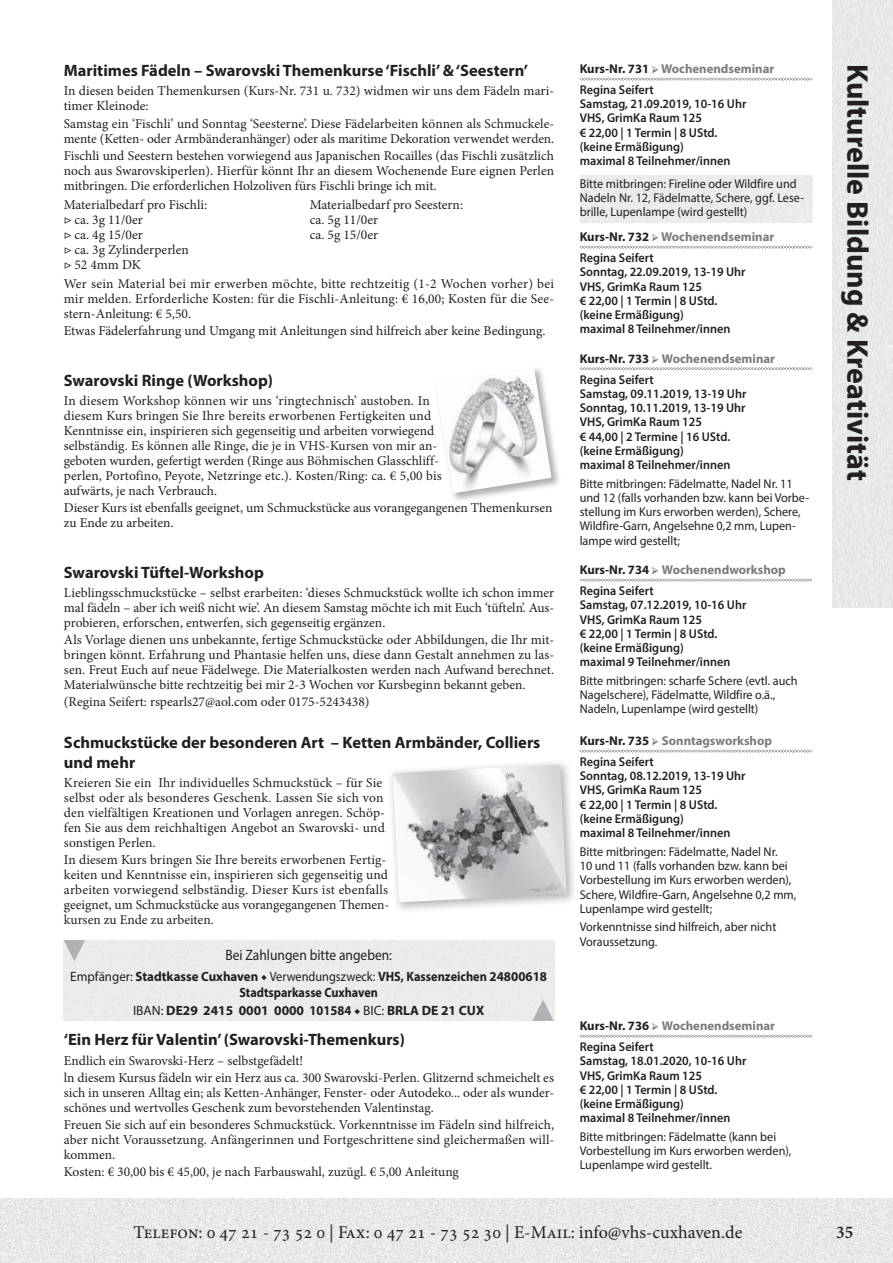
<style>
.page{position:relative;width:893px;height:1263px;background:#fff}
.page>*{position:absolute;margin:0;border:0;box-sizing:border-box;transform-origin:0 0}
.t1{font:700 30px "Myriad Pro";color:#231f20}
.t2{font:18px "Minion Pro";color:#231f20}
.t3{font:600 18px "Minion Pro";color:#231f20;scale:.96 1}
.t4{font:700 16.5px/19.5px "Myriad Pro";color:#231f20}
.t5{font:15px "Myriad Pro";color:#231f20;scale:.9 1}
.t6{font:13.5px/15px "Minion Pro";color:#231f20}
.t7{font:700 13.5px/16.8px "Myriad Pro";color:#231f20;text-align:center;scale:.96 1}
.t8{font:12.75px/14.2px "Myriad Pro";color:#231f20;scale:.96 1}
.t9{font:600 12.75px/14.2px "Myriad Pro";color:#231f20;scale:.96 1}
.t10{font:700 12.75px/20.7px "Myriad Pro";color:#787a7d}
.s1{font-weight:400}
.s2{font-family:"Minion Pro";font-weight:400}
.s3{color:#231f20}
.s4{font-weight:600;color:#231f20}
</style>
<div class="page">
<img style="left:0;top:1198px;width:893px;height:65px">
<div style="left:832px;top:0;width:61px;height:607px;background:#e8e8ea"></div>
<svg style="left:580px;top:78px;width:232px;height:3px"></svg>
<svg style="left:580px;top:246px;width:232px;height:3px"></svg>
<svg style="left:580px;top:367px;width:232px;height:3px"></svg>
<img style="left:452px;top:431px;width:107px;height:70px">
<img style="left:436px;top:368px;width:115px;height:125px">
<svg style="left:580px;top:579px;width:232px;height:3px"></svg>
<div style="left:580px;top:176px;width:232px;height:47px;background:#ebebed"></div>
<svg style="left:532px;top:999px;width:22px;height:22px"></svg>
<svg style="left:64px;top:940px;width:21px;height:21px"></svg>
<svg style="left:580px;top:750px;width:232px;height:3px"></svg>
<svg style="left:580px;top:1035px;width:232px;height:3px"></svg>
<img style="left:390px;top:763px;width:184px;height:147px">
<img style="left:392px;top:764px;width:175px;height:138px">
<p class="t4" style="left:64px;top:60px;width:466px">Maritimes Fädeln – Swarovski Themenkurse ‘Fischli’ &amp; ‘Seestern’</p>
<p class="t6" style="left:64px;top:84px;width:492px">In diesen beiden Themenkursen (Kurs-Nr. 731 u. 732) widmen wir uns dem Fädeln mari&shy;timer Kleinode:</p>
<p class="t6" style="left:64px;top:116px;width:492px">Samstag ein ‘Fischli’ und Sonntag ‘Seesterne’. Diese Fädelarbeiten können als Schmuckele&shy;mente (Ketten- oder Armbänderanhänger) oder als maritime Dekoration verwendet werden.</p>
<p class="t6" style="left:64px;top:148px;width:492px;text-align:justify">Fischli und Seestern bestehen vorwiegend aus Japanischen Rocailles (das Fischli zusätzlich noch aus Swarovskiperlen). Hierfür könnt Ihr an diesem Wochenende Eure eignen Perlen mitbringen. Die erforderlichen Holzoliven fürs Fischli bringe ich mit.</p>
<p class="t6" style="left:64px;top:197px;width:145px">Materialbedarf pro Fischli:</p>
<p class="t6" style="left:310px;top:197px;width:155px">Materialbedarf pro Seestern:</p>
<p class="t6" style="left:64px;top:212px;width:80px">▷ ca. 3g 11/0er</p>
<p class="t6" style="left:310px;top:212px;width:70px">ca. 5g 11/0er</p>
<p class="t6" style="left:64px;top:227px;width:80px">▷ ca. 4g 15/0er</p>
<p class="t6" style="left:310px;top:227px;width:70px">ca. 5g 15/0er</p>
<p class="t6" style="left:64px;top:242px;width:127px">▷ ca. 3g Zylinderperlen ▷ 52 4mm DK</p>
<p class="t6" style="left:64px;top:276px;width:492px;text-align:justify">Wer sein Material bei mir erwerben möchte, bitte rechtzeitig (1-2 Wochen vorher) bei mir melden. Erforderliche Kosten: für die Fischli-Anleitung: € 16,00; Kosten für die See&shy;stern-Anleitung: € 5,50.</p>
<p class="t6" style="left:64px;top:324px;width:483px">Etwas Fädelerfahrung und Umgang mit Anleitungen sind hilfreich aber keine Bedingung.</p>
<p class="t4" style="left:64px;top:370px;width:211px">Swarovski Ringe (Workshop)</p>
<p class="t6" style="left:64px;top:393px;width:379px">In diesem Workshop können wir uns ‘ringtechnisch’ austoben. In diesem Kurs bringen Sie Ihre bereits erworbenen Fertigkeiten und Kenntnisse ein, inspirieren sich gegenseitig und arbeiten vorwiegend selbständig. Es können alle Ringe, die je in VHS-Kursen von mir an&shy;geboten wurden, gefertigt werden (Ringe aus Böhmischen Glasschliff&shy;perlen, Portofino, Peyote, Netzringe etc.). Kosten/Ring: ca. € 5,00 bis aufwärts, je nach Verbrauch.</p>
<p class="t6" style="left:64px;top:500px;width:490px">Dieser Kurs ist ebenfalls geeignet, um Schmuckstücke aus vorangegangenen Themenkursen zu Ende zu arbeiten.</p>
<p class="t4" style="left:64px;top:562px;width:201px">Swarovski Tüftel-Workshop</p>
<p class="t6" style="left:64px;top:585px;width:492px;text-align:justify">Lieblingsschmuckstücke – selbst erarbeiten: ‘dieses Schmuckstück wollte ich schon immer mal fädeln – aber ich weiß nicht wie’. An diesem Samstag möchte ich mit Euch ‘tüfteln’. Aus&shy;probieren, erforschen, entwerfen, sich gegenseitig ergänzen.</p>
<p class="t6" style="left:64px;top:632px;width:492px;text-align:justify">Als Vorlage dienen uns unbekannte, fertige Schmuckstücke oder Abbildungen, die Ihr mit&shy;bringen könnt. Erfahrung und Phantasie helfen uns, diese dann Gestalt annehmen zu las&shy;sen. Freut Euch auf neue Fädelwege. Die Materialkosten werden nach Aufwand berechnet.<br>Materialwünsche bitte rechtzeitig bei mir 2-3 Wochen vor Kursbeginn bekannt geben.</p>
<p class="t6" style="left:64px;top:694px;width:307px">(Regina Seifert: rspearls27@aol.com oder 0175-5243438)</p>
<p class="t4" style="left:64px;top:732px;width:478px">Schmuckstücke der besonderen Art – Ketten Armbänder, Colliers und mehr</p>
<p class="t6" style="left:64px;top:775px;width:323px">Kreieren Sie ein Ihr individuelles Schmuckstück – für Sie selbst oder als besonderes Geschenk. Lassen Sie sich von den vielfältigen Kreationen und Vorlagen anregen. Schöp&shy;fen Sie aus dem reichhaltigen Angebot an Swarovski- und sonstigen Perlen.</p>
<p class="t6" style="left:64px;top:852px;width:327px">In diesem Kurs bringen Sie Ihre bereits erworbenen Fertig&shy;keiten und Kenntnisse ein, inspirieren sich gegenseitig und arbeiten vorwiegend selbständig. Dieser Kurs ist ebenfalls geeignet, um Schmuckstücke aus vorangegangenen Themen&shy;kursen zu Ende zu arbeiten.</p>
<p class="t5" style="left:225px;top:945px;width:187px">Bei Zahlungen bitte angeben:</p>
<p class="t7" style="left:70px;top:967px;width:498px"><span class="s1">Empfänger:</span> Stadtkasse Cuxhaven <span class="s2">◆</span> <span class="s1">Verwendungszweck:</span> VHS, Kassenzeichen 24800618<br>Stadtsparkasse Cuxhaven<br><span class="s1">IBAN:</span> DE29 2415 0001 0000 101584 <span class="s2">◆</span> <span class="s1">BIC:</span> BRLA DE 21 CUX</p>
<p class="t4" style="left:64px;top:1029px;width:343px">‘Ein Herz für Valentin’ (Swarovski-Themenkurs)</p>
<p class="t6" style="left:64px;top:1052px;width:492px;line-height:17.1px">Endlich ein Swarovski-Herz – selbstgefädelt!<br>ln diesem Kursus fädeln wir ein Herz aus ca. 300 Swarovski-Perlen. Glitzernd schmeichelt es</p>
<p class="t6" style="left:64px;top:1085px;width:492px">sich in unseren Alltag ein; als Ketten-Anhänger, Fenster- oder Autodeko... oder als wunder&shy;schönes und wertvolles Geschenk zum bevorstehenden Valentinstag.</p>
<p class="t6" style="left:64px;top:1117px;width:492px;text-align:justify">Freuen Sie sich auf ein besonderes Schmuckstück. Vorkenntnisse im Fädeln sind hilfreich, aber nicht Voraussetzung. Anfängerinnen und Fortgeschrittene sind gleichermaßen will&shy;kommen.</p>
<p class="t6" style="left:64px;top:1164px;width:397px">Kosten: € 30,00 bis € 45,00, je nach Farbauswahl, zuzügl. € 5,00 Anleitung</p>
<p class="t10" style="left:580px;top:58px;width:196px"><span class="s3">Kurs-Nr. 731</span> <span class="s2">➢</span> Wochenendseminar<br><span class="s4">Regina Seifert</span></p>
<p class="t9" style="left:580px;top:96px;width:175px">Samstag, 21.09.2019, 10-16 Uhr<br>VHS, GrimKa Raum 125<br>€ 22,00 | 1 Termin | 8 UStd. (keine Ermäßigung)<br>maximal 8 Teilnehmer/innen</p>
<p class="t8" style="left:580px;top:176px;width:235px">Bitte mitbringen: Fireline oder Wildfire und<br>Nadeln Nr. 12, Fädelmatte, Schere, ggf. Lese&shy;brille, Lupenlampe (wird gestellt)</p>
<p class="t10" style="left:580px;top:226px;width:196px"><span class="s3">Kurs-Nr. 732</span> <span class="s2">➢</span> Wochenendseminar<br><span class="s4">Regina Seifert</span></p>
<p class="t9" style="left:580px;top:265px;width:174px">Sonntag, 22.09.2019, 13-19 Uhr<br>VHS, GrimKa Raum 125<br>€ 22,00 | 1 Termin | 8 UStd. (keine Ermäßigung)<br>maximal 8 Teilnehmer/innen</p>
<p class="t10" style="left:580px;top:348px;width:197px"><span class="s3">Kurs-Nr. 733</span> <span class="s2">➢</span> Wochenendseminar<br><span class="s4">Regina Seifert</span></p>
<p class="t9" style="left:580px;top:386px;width:175px">Samstag, 09.11.2019, 13-19 Uhr<br>Sonntag, 10.11.2019, 13-19 Uhr<br>VHS, GrimKa Raum 125<br>€ 44,00 | 2 Termine | 16 UStd. (keine Ermäßigung)<br>maximal 8 Teilnehmer/innen</p>
<p class="t8" style="left:580px;top:476px;width:240px">Bitte mitbringen: Fädelmatte, Nadel Nr. 11 und 12 (falls vorhanden bzw. kann bei Vorbe&shy;stellung im Kurs erworben werden), Schere, Wildfire-Garn, Angelsehne 0,2 mm, Lupen&shy;lampe wird gestellt;</p>
<p class="t10" style="left:580px;top:559px;width:208px"><span class="s3">Kurs-Nr. 734</span> <span class="s2">➢</span> Wochenendworkshop<br><span class="s4">Regina Seifert</span></p>
<p class="t9" style="left:580px;top:597px;width:175px">Samstag, 07.12.2019, 10-16 Uhr<br>VHS, GrimKa Raum 125<br>€ 22,00 | 1 Termin | 8 UStd. (keine Ermäßigung)<br>maximal 9 Teilnehmer/innen</p>
<p class="t8" style="left:580px;top:673px;width:229px">Bitte mitbringen: scharfe Schere (evtl. auch<br>Nagelschere), Fädelmatte, Wildfire o.ä.,<br>Nadeln, Lupenlampe (wird gestellt)</p>
<p class="t10" style="left:580px;top:730px;width:194px"><span class="s3">Kurs-Nr. 735</span> <span class="s2">➢</span> Sonntagsworkshop<br><span class="s4">Regina Seifert</span></p>
<p class="t9" style="left:580px;top:768px;width:174px">Sonntag, 08.12.2019, 13-19 Uhr<br>VHS, GrimKa Raum 125<br>€ 22,00 | 1 Termin | 8 UStd. (keine Ermäßigung)<br>maximal 8 Teilnehmer/innen</p>
<p class="t8" style="left:580px;top:844px;width:227px">Bitte mitbringen: Fädelmatte, Nadel Nr.<br>10 und 11 (falls vorhanden bzw. kann bei Vorbestellung im Kurs erworben werden), Schere, Wildfire-Garn, Angelsehne 0,2 mm, Lupenlampe wird gestellt;</p>
<p class="t8" style="left:580px;top:920px;width:206px">Vorkenntnisse sind hilfreich, aber nicht<br>Voraussetzung.</p>
<p class="t10" style="left:580px;top:1015px;width:197px"><span class="s3">Kurs-Nr. 736</span> <span class="s2">➢</span> Wochenendseminar<br><span class="s4">Regina Seifert</span></p>
<p class="t9" style="left:580px;top:1053px;width:175px">Samstag, 18.01.2020, 10-16 Uhr<br>VHS, GrimKa Raum 125<br>€ 22,00 | 1 Termin | 8 UStd. (keine Ermäßigung)<br>maximal 8 Teilnehmer/innen</p>
<p class="t8" style="left:580px;top:1129px;width:222px">Bitte mitbringen: Fädelmatte (kann bei<br>Vorbestellung im Kurs erworben werden),<br>Lupenlampe wird gestellt.</p>
<h1 class="t1" style="left:877px;top:64px;width:419px;rotate:90deg">Kulturelle Bildung &amp; Kreativität</h1>
<h2 class="t2" style="left:134px;top:1220px;width:610px">Telefon: 0 47 21 - 73 52 0 | Fax: 0 47 21 - 73 52 30 | E-Mail: info@vhs-cuxhaven.de</h2>
<h2 class="t3" style="left:836px;top:1219px;width:19px">35</h2>
</div>
